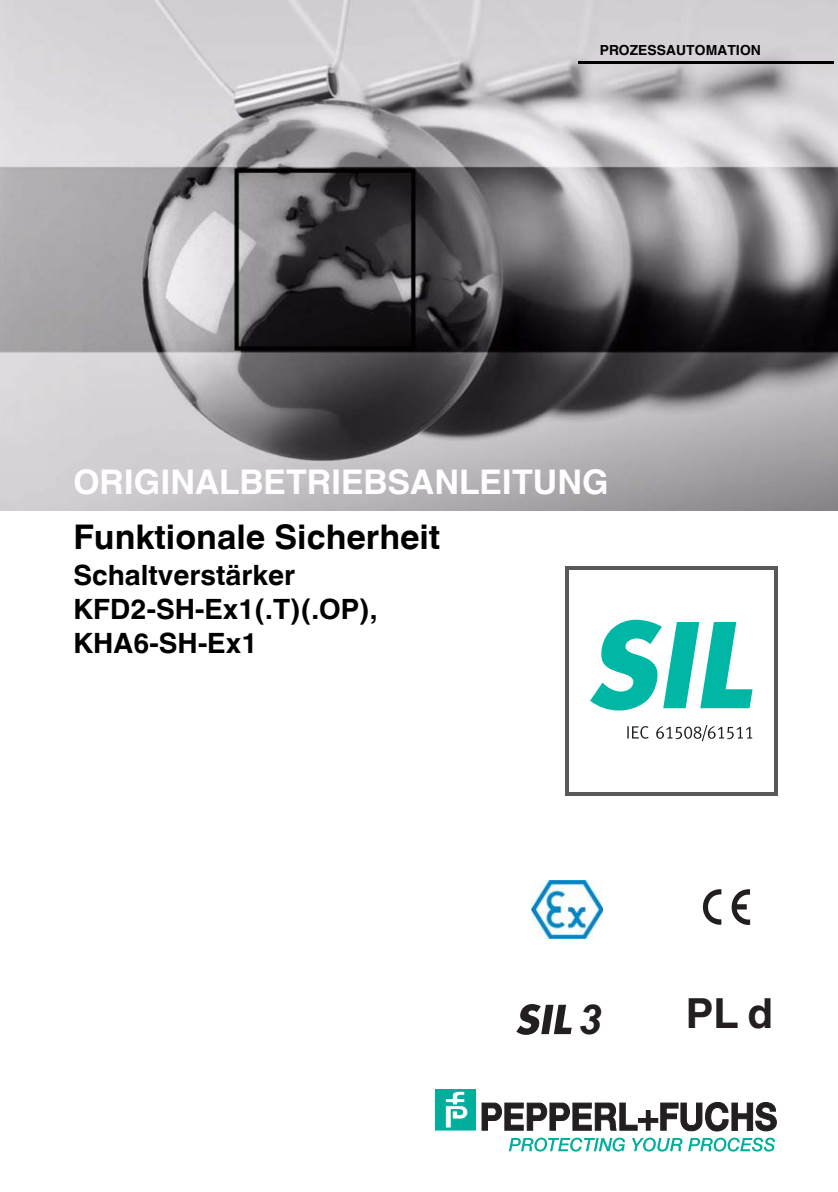
<style>
.page{position:relative;width:838px;height:1192px;background:#fff}
.page>*{position:absolute;margin:0;border:0;box-sizing:border-box;transform-origin:0 0}
.t1{font:700 41.4px "Helvetica World";color:#231f20}
.t2{font:italic 700 41.4px "Arial";color:#231f20}
.t3{font:700 34px "Helvetica World";color:#fff}
.t4{font:700 34px "Helvetica World";color:#000}
.t5{font:700 28px/34px "Helvetica World";color:#000}
.t6{font:700 14px "Helvetica World";color:#000}
</style>
<div class="page">
<hr style="left:567px;top:566px;width:211px;height:3px;background:#595959">
<hr style="left:775px;top:568px;width:3px;height:228px;background:#595959">
<hr style="left:565px;top:793px;width:211px;height:3px;background:#595959">
<hr style="left:565px;top:566px;width:3px;height:228px;background:#595959">
<img style="left:0;top:1px;width:838px;height:510px">
<div style="left:435px;top:1089px;width:40px;height:41px;background:#00ae9c"></div>
<div style="left:435px;top:1089px;width:41px;height:41px;border:1px solid #00ae9c"></div>
<svg style="left:445px;top:1091px;width:23px;height:37px"></svg>
<div style="left:646px;top:1111px;width:4px;height:19px;border:1px solid #231f20"></div>
<div style="left:639px;top:1118px;width:19px;height:4px;border:1px solid #231f20"></div>
<svg style="left:661px;top:1102px;width:115px;height:29px"></svg>
<svg style="left:482px;top:1103px;width:155px;height:27px"></svg>
<svg style="left:632px;top:1138px;width:143px;height:14px"></svg>
<svg style="left:509px;top:1138px;width:116px;height:14px"></svg>
<svg style="left:702px;top:889px;width:48px;height:36px"></svg>
<img style="left:531px;top:880px;width:72px;height:58px">
<svg style="left:516px;top:1004px;width:56px;height:31px"></svg>
<hr style="left:578px;top:61px;width:255px;height:3px;background:#000">
<svg style="left:627px;top:726px;width:22px;height:13px"></svg>
<svg style="left:656px;top:725px;width:96px;height:16px"></svg>
<svg style="left:590px;top:620px;width:163px;height:91px"></svg>
<p class="t6" style="left:600px;top:38px;width:163px">PROZESSAUTOMATION</p>
<p class="t3" style="left:73px;top:454px;width:537px">ORIGINALBETRIEBSANLEITUNG</p>
<p class="t4" style="left:73px;top:509px;width:369px">Funktionale Sicherheit</p>
<p class="t5" style="left:73px;top:555px;width:306px">Schaltverstärker<br>KFD2-SH-Ex1(.T)(.OP),<br>KHA6-SH-Ex1</p>
<h1 class="t2" style="left:578px;top:996px;width:24px">3</h1>
<h1 class="t1" style="left:686px;top:990px;width:89px">PL d</h1>
</div>
